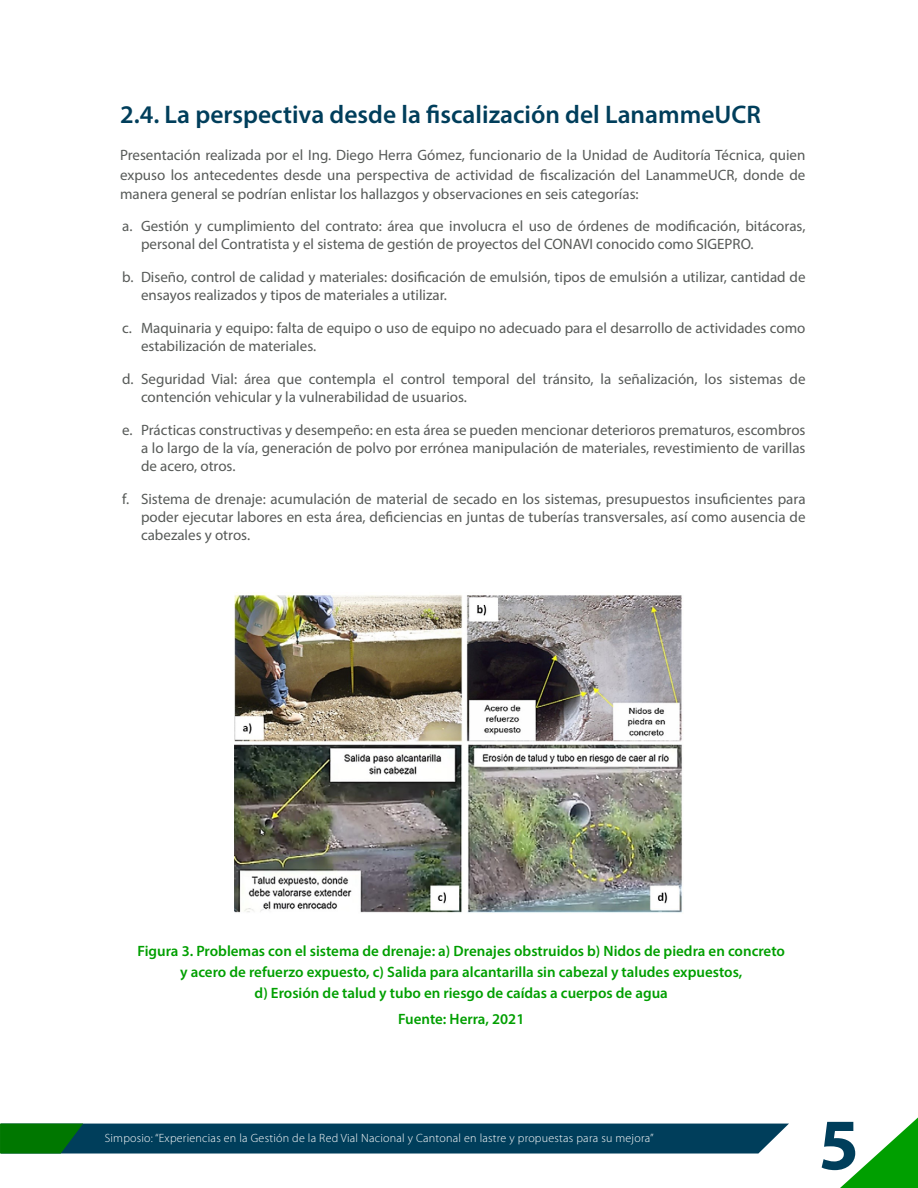
<style>
.page{position:relative;width:918px;height:1188px;background:#fff}
.page>*{position:absolute;margin:0;border:0;box-sizing:border-box;transform-origin:0 0}
.t1{font:700 73.05px "Myriad Pro";color:#003e5b}
.t2{font:600 25.5px "Myriad Pro";color:#003e5b}
.t3{font:15px/18px "Myriad Pro";color:#575a58}
.t4{font:600 15px/21px "Myriad Pro";color:#009f00;text-align:center}
.t5{font:300 12px "Myriad Pro";letter-spacing:.02em;color:#fff}
</style>
<div class="page">
<svg style="left:840px;top:1118px;width:78px;height:70px"></svg>
<svg style="left:0;top:1124px;width:789px;height:30px;background:#084958"></svg>
<img style="left:235px;top:594px;width:447px;height:319px">
<h2 class="t2" style="left:120px;top:98px;width:643px">2.4. La perspectiva desde la fiscalización del LanammeUCR</h2>
<p class="t3" style="left:120px;top:145px;width:687px;line-height:19.5px;text-align:justify">Presentación realizada por el Ing. Diego Herra Gómez, funcionario de la Unidad de Auditoría Técnica, quien expuso los antecedentes desde una perspectiva de actividad de fiscalización del LanammeUCR, donde de manera general se podrían enlistar los hallazgos y observaciones en seis categorías:</p>
<p class="t3" style="left:141px;top:216px;width:666px;text-indent:-19px">a. Gestión y cumplimiento del contrato: área que involucra el uso de órdenes de modificación, bitácoras, personal del Contratista y el sistema de gestión de proyectos del CONAVI conocido como SIGEPRO.</p>
<p class="t3" style="left:141px;top:267px;width:666px;text-indent:-19px">b. Diseño, control de calidad y materiales: dosificación de emulsión, tipos de emulsión a utilizar, cantidad de ensayos realizados y tipos de materiales a utilizar.</p>
<p class="t3" style="left:141px;top:318px;width:666px;text-indent:-19px">c. Maquinaria y equipo: falta de equipo o uso de equipo no adecuado para el desarrollo de actividades como estabilización de materiales.</p>
<p class="t3" style="left:141px;top:369px;width:666px;text-indent:-19px">d. Seguridad Vial: área que contempla el control temporal del tránsito, la señalización, los sistemas de contención vehicular y la vulnerabilidad de usuarios.</p>
<p class="t3" style="left:141px;top:420px;width:666px;text-align:justify;text-indent:-19px">e. Prácticas constructivas y desempeño: en esta área se pueden mencionar deterioros prematuros, escombros a lo largo de la vía, generación de polvo por errónea manipulación de materiales, revestimiento de varillas de acero, otros.</p>
<p class="t3" style="left:141px;top:489px;width:666px;text-align:justify;text-indent:-19px">f. Sistema de drenaje: acumulación de material de secado en los sistemas, presupuestos insuficientes para poder ejecutar labores en esta área, deficiencias en juntas de tuberías transversales, así como ausencia de cabezales y otros.</p>
<p class="t4" style="left:137px;top:940px;width:649px">Figura 3. Problemas con el sistema de drenaje: a) Drenajes obstruidos b) Nidos de piedra en concreto y acero de refuerzo expuesto, c) Salida para alcantarilla sin cabezal y taludes expuestos,<br>d) Erosión de talud y tubo en riesgo de caídas a cuerpos de agua</p>
<p class="t4" style="left:398px;top:1008px;width:128px">Fuente: Herra, 2021</p>
<p class="t5" style="left:105px;top:1131px;width:550px">Simposio: “Experiencias en la Gestión de la Red Vial Nacional y Cantonal en lastre y propuestas para su mejora”</p>
<h1 class="t1" style="left:819px;top:1097px;width:42px">5</h1>
</div>
